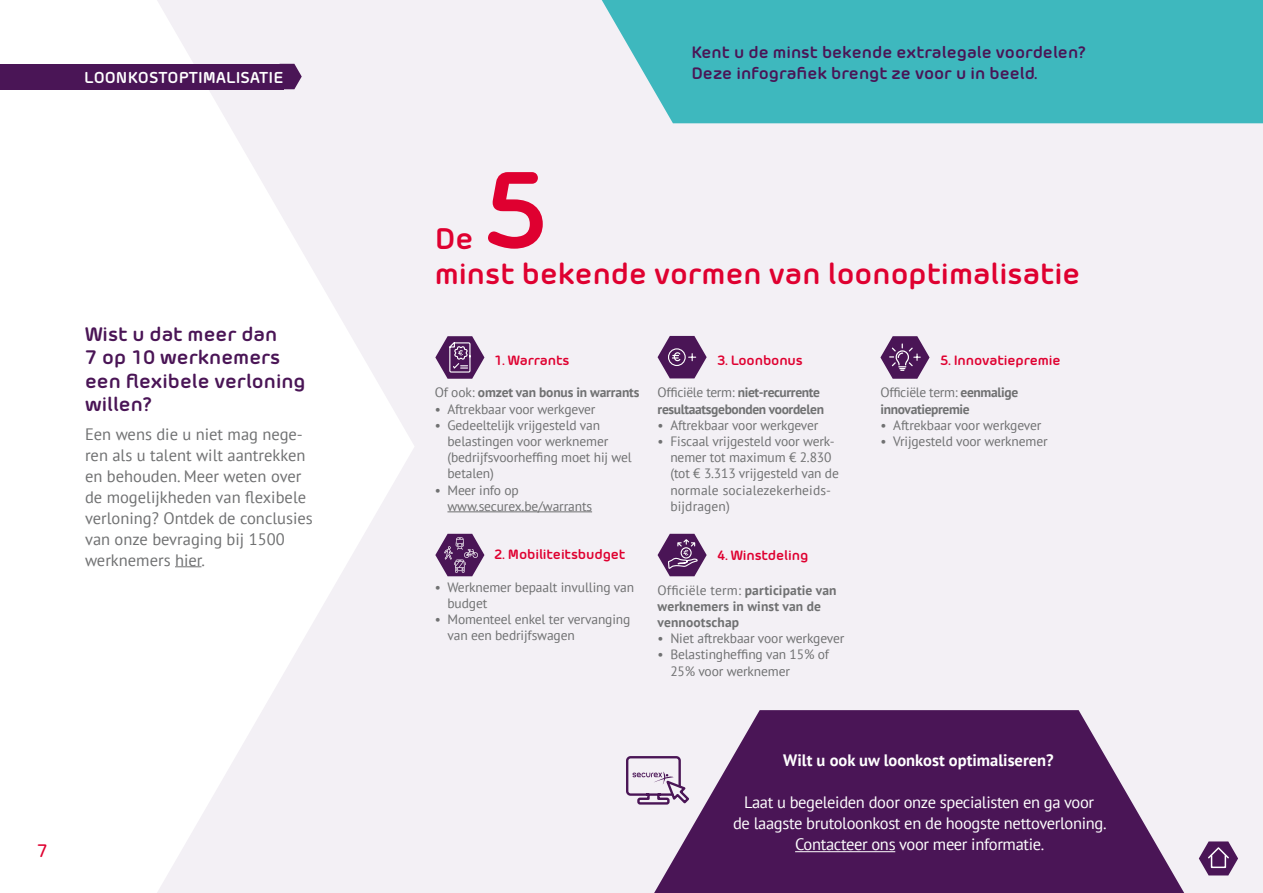
<style>
.page{position:relative;width:1263px;height:893px;background:#f3f0f5}
.page>*{position:absolute;margin:0;border:0;box-sizing:border-box;transform-origin:0 0}
.t1{font:700 108px "Morebi Rounded";color:#df0030}
.t2{font:700 29.7px "Morebi Rounded";color:#df0030}
.t3{font:700 29.25px "Morebi Rounded";color:#df0030}
.t4{font:700 19.5px/23.4px "Morebi Rounded";color:#4a1556}
.t5{font:500 18px "Morebi Rounded";color:#df0030}
.t6{font:16.5px/21px "PT Sans";color:#707172}
.t7{font:16.5px/21px "PT Sans";letter-spacing:-.02em;color:#fff;text-align:center}
.t8{font:700 16.5px/21px "Morebi Rounded";color:#4a1556}
.t9{font:700 16.5px "PT Sans";color:#fff}
.t10{font:700 15.75px "Morebi Rounded";letter-spacing:.005em;color:#fff}
.t11{font:13.5px/16.2px "PT Sans";letter-spacing:-.01em;color:#707172}
.t12{font:700 13.5px/16.2px "PT Sans";letter-spacing:-.01em;color:#707172}
.t13{font:700 13.5px "Morebi Rounded";letter-spacing:-.01em;color:#df0030}
.t14{font:700 13.5px/16.2px "PT Sans";letter-spacing:.01em;color:#707172}
.s1{font-weight:400}
</style>
<div class="page">
<svg style="left:0;top:0;width:414px;height:893px;fill:#fff"></svg>
<svg style="left:284px;top:64px;width:18px;height:25px"></svg>
<div style="left:0;top:64px;width:284px;height:25px;background:#4a1556"></div>
<svg style="left:654px;top:710px;width:530px;height:183px;fill:#4a1556"></svg>
<hr style="left:795px;top:851px;width:100px;height:1px;background:#fff">
<hr style="left:447px;top:511px;width:145px;height:1px;background:#707172">
<svg style="left:435px;top:336px;width:49px;height:43px"></svg>
<svg style="left:435px;top:534px;width:49px;height:42px"></svg>
<svg style="left:657px;top:533px;width:50px;height:44px"></svg>
<svg style="left:880px;top:336px;width:49px;height:43px"></svg>
<svg style="left:657px;top:336px;width:50px;height:42px"></svg>
<div style="left:602px;top:0;width:661px;height:123px;background:#3eb8be"></div>
<svg style="left:626px;top:755px;width:65px;height:51px"></svg>
<svg style="left:175px;top:566px;width:26px;height:1px"></svg>
<svg style="left:1199px;top:841px;width:39px;height:34px"></svg>
<p class="t10" style="left:84px;top:65px;width:201px">LOONKOSTOPTIMALISATIE</p>
<h3 class="t4" style="left:85px;top:321px;width:222px">Wist u dat meer dan<br>7 op 10 werknemers een flexibele verloning willen?</h3>
<p class="t6" style="left:85px;top:423px;width:229px">Een wens die u niet mag nege&shy;ren als u talent wilt aantrekken en behouden. Meer weten over de mogelijkheden van flexibele verloning? Ontdek de conclusies van onze bevraging bij 1500 werknemers hier.</p>
<h3 class="t5" style="left:37px;top:838px;width:12px">7</h3>
<p class="t8" style="left:691px;top:40px;width:396px">Kent u de minst bekende extralegale voordelen?<br>Deze infografiek brengt ze voor u in beeld.</p>
<h1 class="t1" style="left:482px;top:130px;width:69px">5</h1>
<h3 class="t3" style="left:435px;top:252px;width:647px">minst bekende vormen van loonoptimalisatie</h3>
<h2 class="t2" style="left:435px;top:216px;width:40px">De</h2>
<p class="t13" style="left:494px;top:350px;width:77px">1. Warrants</p>
<p class="t12" style="left:435px;top:384px;width:206px"><span class="s1">Of ook:</span> omzet van bonus in warrants</p>
<p class="t11" style="left:435px;top:400px;width:162px">• Aftrekbaar voor werkgever</p>
<p class="t11" style="left:447px;top:417px;width:186px;text-indent:-13px">• Gedeeltelijk vrijgesteld van belastingen voor werknemer (bedrijfsvoorheffing moet hij wel betalen)</p>
<p class="t11" style="left:447px;top:481px;width:146px;text-indent:-13px">• Meer info op www.securex.be/warrants</p>
<p class="t13" style="left:494px;top:545px;width:133px">2. Mobiliteitsbudget</p>
<p class="t11" style="left:447px;top:579px;width:188px;text-indent:-13px">• Werknemer bepaalt invulling van budget</p>
<p class="t11" style="left:447px;top:611px;width:184px;text-indent:-13px">• Momenteel enkel ter vervanging van een bedrijfswagen</p>
<p class="t13" style="left:717px;top:350px;width:87px">3. Loonbonus</p>
<p class="t12" style="left:658px;top:384px;width:168px"><span class="s1">Officiële term:</span> niet-recurrente resultaatsgebonden voordelen</p>
<p class="t11" style="left:658px;top:417px;width:162px">• Aftrekbaar voor werkgever</p>
<p class="t11" style="left:670px;top:433px;width:170px;text-indent:-13px">• Fiscaal vrijgesteld voor werk&shy;nemer tot maximum € 2.830 (tot € 3.313 vrijgesteld van de normale socialezekerheids&shy;bijdragen)</p>
<p class="t13" style="left:717px;top:546px;width:93px">4. Winstdeling</p>
<p class="t14" style="left:658px;top:581px;width:181px"><span class="s1">Officiële term:</span> participatie van werknemers in winst van de vennootschap</p>
<p class="t11" style="left:658px;top:630px;width:188px">• Niet aftrekbaar voor werkgever</p>
<p class="t11" style="left:670px;top:646px;width:160px;text-indent:-13px">• Belastingheffing van 15% of<br>25% voor werknemer</p>
<p class="t13" style="left:940px;top:350px;width:122px">5. Innovatiepremie</p>
<p class="t12" style="left:880px;top:384px;width:139px"><span class="s1">Officiële term:</span> eenmalige innovatiepremie</p>
<p class="t11" style="left:880px;top:417px;width:162px">• Aftrekbaar voor werkgever</p>
<p class="t11" style="left:880px;top:433px;width:169px">• Vrijgesteld voor werknemer</p>
<p class="t9" style="left:783px;top:750px;width:272px">Wilt u ook uw loonkost optimaliseren?</p>
<p class="t7" style="left:733px;top:792px;width:375px">Laat u begeleiden door onze specialisten en ga voor<br>de laagste brutoloonkost en de hoogste nettoverloning.<br>Contacteer ons voor meer informatie.</p>
</div>
